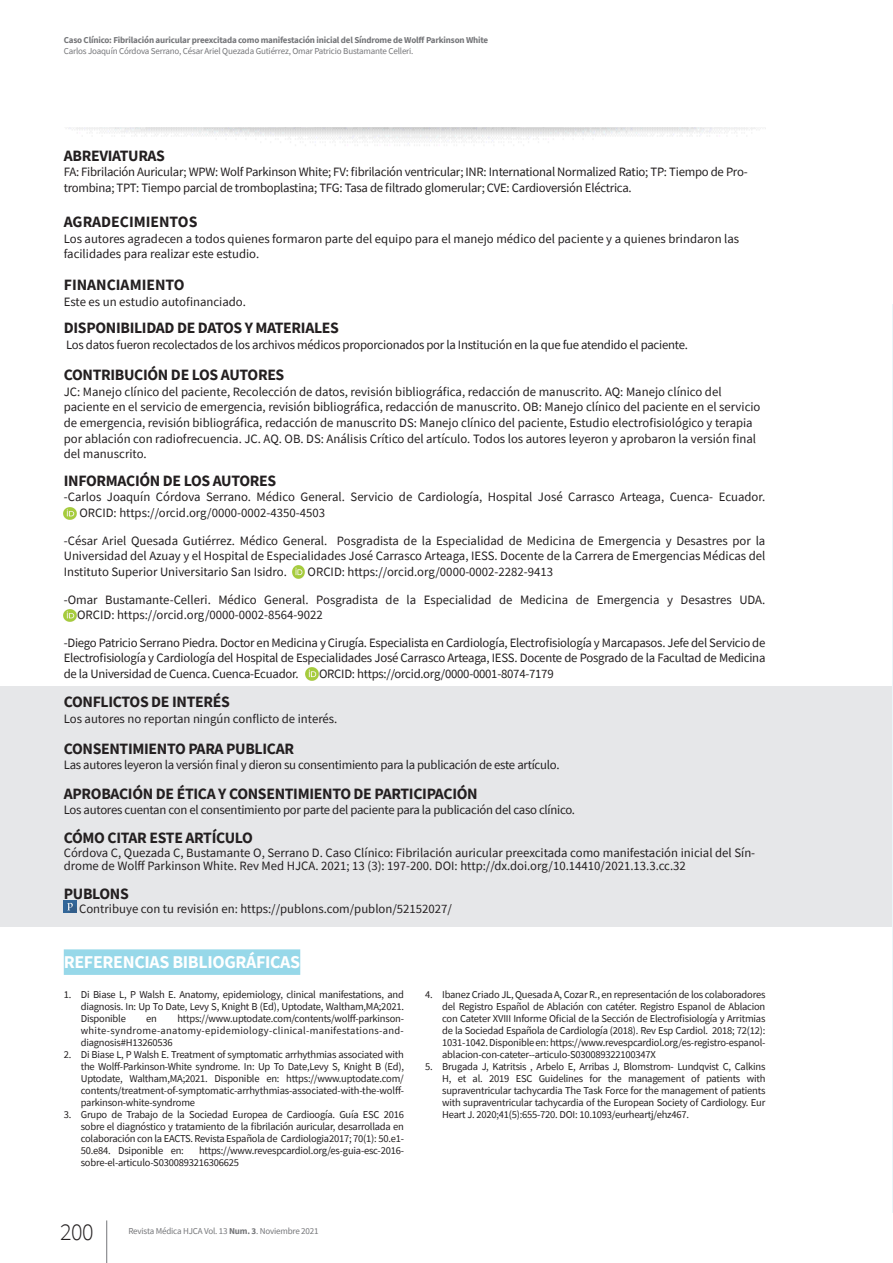
<style>
.page{position:relative;width:893px;height:1263px;background:#fff}
.page>*{position:absolute;margin:0;border:0;box-sizing:border-box;transform-origin:0 0}
.t1{font:300 24px "Source Sans Pro";color:#231f20}
.subtitulo2{font:700 18px "Source Sans Pro";letter-spacing:-.02em;color:#fff}
.de_los_autores{font:700 15.75px "Source Sans Pro";letter-spacing:-.02em;color:#231f20}
.EndNote_Bibliography{font:700 15.75px "Source Sans Pro";color:#231f20}
.EndNote_Bibliography-2{font:12.75px/15.6px "Source Sans Pro";color:#231f20}
.de_los_autores-2{font:12.75px/15.6px "Source Sans Pro";letter-spacing:-.02em;color:#231f20}
.de_los_autores-3{font:12.75px/13.5px "Source Sans Pro";color:#231f20}
.t2{font:10.5px/12px "Source Sans Pro";letter-spacing:-.02em;color:#231f20;text-align:justify}
.up{font:9px "Source Sans Pro";letter-spacing:-.02em;color:#757679}
.up-2{font:700 9px "Source Sans Pro";letter-spacing:-.02em;color:#757679}
.s1{font-weight:700}
</style>
<div class="page">
<hr style="left:106px;top:1220px;width:1px;height:43px;background:#757679">
<div style="left:0;top:687px;width:893px;height:240px;background:#e6e7e9"></div>
<img style="left:68px;top:128px;width:693px;height:18px">
<svg style="left:64px;top:507px;width:13px;height:13px"></svg>
<svg style="left:292px;top:566px;width:13px;height:13px"></svg>
<svg style="left:64px;top:609px;width:13px;height:13px"></svg>
<svg style="left:306px;top:668px;width:13px;height:13px"></svg>
<svg style="left:64px;top:900px;width:12px;height:13px"></svg>
<div style="left:64px;top:949px;width:236px;height:26px;background:#97d8e9"></div>
<hr style="left:892px;top:304px;width:1px;height:908px;background:#eaf6f9">
<p class="up-2" style="left:64px;top:34px;width:426px">Caso Clínico: Fibrilación auricular preexcitada como manifestación inicial del Síndrome de Wolff Parkinson White</p>
<p class="up" style="left:64px;top:45px;width:351px">Carlos Joaquín Córdova Serrano, César Ariel Quezada Gutiérrez, Omar Patricio Bustamante Celleri.</p>
<p class="de_los_autores" style="left:64px;top:145px;width:103px">ABREVIATURAS</p>
<p class="de_los_autores-2" style="left:64px;top:164px;width:685px">FA: Fibrilación Auricular; WPW: Wolf Parkinson White; FV: fibrilación ventricular; INR: International Normalized Ratio; TP: Tiempo de Pro&shy;trombina; TPT: Tiempo parcial de tromboplastina; TFG: Tasa de filtrado glomerular; CVE: Cardioversión Eléctrica.</p>
<p class="EndNote_Bibliography" style="left:64px;top:211px;width:135px">AGRADECIMIENTOS</p>
<p class="EndNote_Bibliography-2" style="left:64px;top:231px;width:677px">Los autores agradecen a todos quienes formaron parte del equipo para el manejo médico del paciente y a quienes brindaron las facilidades para realizar este estudio.</p>
<p class="EndNote_Bibliography" style="left:64px;top:274px;width:122px">FINANCIAMIENTO</p>
<p class="EndNote_Bibliography-2" style="left:64px;top:294px;width:184px">Este es un estudio autofinanciado.</p>
<p class="de_los_autores" style="left:64px;top:318px;width:277px">DISPONIBILIDAD DE DATOS Y MATERIALES</p>
<p class="de_los_autores-2" style="left:66px;top:337px;width:623px">Los datos fueron recolectados de los archivos médicos proporcionados por la Institución en la que fue atendido el paciente.</p>
<p class="de_los_autores" style="left:64px;top:364px;width:222px">CONTRIBUCIÓN DE LOS AUTORES</p>
<p class="EndNote_Bibliography-2" style="left:64px;top:384px;width:698px">JC: Manejo clínico del paciente, Recolección de datos, revisión bibliográfica, redacción de manuscrito. AQ: Manejo clínico del paciente en el servicio de emergencia, revisión bibliográfica, redacción de manuscrito. OB: Manejo clínico del paciente en el servicio de emergencia, revisión bibliográfica, redacción de manuscrito DS: Manejo clínico del paciente, Estudio electrofisiológico y terapia por ablación con radiofrecuencia. JC. AQ. OB. DS: Análisis Crítico del artículo. Todos los autores leyeron y aprobaron la versión final del manuscrito.</p>
<p class="de_los_autores" style="left:64px;top:470px;width:214px">INFORMACIÓN DE LOS AUTORES</p>
<p class="EndNote_Bibliography-2" style="left:79px;top:489px;width:687px;text-indent:-16px">-Carlos Joaquín Córdova Serrano. Médico General. Servicio de Cardiología, Hospital José Carrasco Arteaga, Cuenca- Ecuador.<br>ORCID: https://orcid.org/0000-0002-4350-4503</p>
<p class="EndNote_Bibliography-2" style="left:64px;top:533px;width:703px;text-align:justify">-César Ariel Quesada Gutiérrez. Médico General. Posgradista de la Especialidad de Medicina de Emergencia y Desastres por la Universidad del Azuay y el Hospital de Especialidades José Carrasco Arteaga, IESS. Docente de la Carrera de Emergencias Médicas del Instituto Superior Universitario San Isidro.</p>
<p class="EndNote_Bibliography-2" style="left:308px;top:564px;width:247px">ORCID: https://orcid.org/0000-0002-2282-9413</p>
<p class="EndNote_Bibliography-2" style="left:77px;top:591px;width:690px;text-indent:-13px">-Omar Bustamante-Celleri. Médico General. Posgradista de la Especialidad de Medicina de Emergencia y Desastres UDA.<br>ORCID: https://orcid.org/0000-0002-8564-9022</p>
<p class="de_los_autores-2" style="left:64px;top:635px;width:703px;text-align:justify">-Diego Patricio Serrano Piedra. Doctor en Medicina y Cirugía. Especialista en Cardiología, Electrofisiología y Marcapasos. Jefe del Servicio de Electrofisiología y Cardiología del Hospital de Especialidades José Carrasco Arteaga, IESS. Docente de Posgrado de la Facultad de Medicina de la Universidad de Cuenca. Cuenca-Ecuador.</p>
<p class="de_los_autores-2" style="left:319px;top:666px;width:236px">ORCID: https://orcid.org/0000-0001-8074-7179</p>
<p class="de_los_autores" style="left:64px;top:691px;width:168px">CONFLICTOS DE INTERÉS</p>
<p class="de_los_autores-3" style="left:64px;top:711px;width:275px">Los autores no reportan ningún conflicto de interés.</p>
<p class="de_los_autores" style="left:64px;top:738px;width:232px">CONSENTIMIENTO PARA PUBLICAR</p>
<p class="de_los_autores-2" style="left:64px;top:757px;width:497px">Las autores leyeron la versión final y dieron su consentimiento para la publicación de este artículo.</p>
<p class="de_los_autores" style="left:64px;top:783px;width:415px">APROBACIÓN DE ÉTICA Y CONSENTIMIENTO DE PARTICIPACIÓN</p>
<p class="de_los_autores-2" style="left:64px;top:802px;width:513px">Los autores cuentan con el consentimiento por parte del paciente para la publicación del caso clínico.</p>
<p class="de_los_autores" style="left:64px;top:827px;width:191px">CÓMO CITAR ESTE ARTÍCULO</p>
<p class="de_los_autores-3" style="left:64px;top:846px;width:693px">Córdova C, Quezada C, Bustamante O, Serrano D. Caso Clínico: Fibrilación auricular preexcitada como manifestación inicial del Sín&shy;drome de Wolff Parkinson White. Rev Med HJCA. 2021; 13 (3): 197-200. DOI: http://dx.doi.org/10.14410/2021.13.3.cc.32</p>
<p class="de_los_autores" style="left:64px;top:883px;width:67px">PUBLONS</p>
<p class="EndNote_Bibliography-2" style="left:79px;top:901px;width:374px">Contribuye con tu revisión en: https://publons.com/publon/52152027/</p>
<p class="subtitulo2" style="left:64px;top:949px;width:238px">REFERENCIAS BIBLIOGRÁFICAS</p>
<p class="t2" style="left:81px;top:988px;width:325px;text-indent:-17px">1. Di Biase L, P Walsh E. Anatomy, epidemiology, clinical manifestations, and diagnosis. In: Up To Date, Levy S, Knight B (Ed), Uptodate, Waltham,MA;2021.<br>Disponible</p>
<p class="t2" style="left:442px;top:988px;width:325px;text-indent:-17px">4. Ibanez Criado JL, Quesada A, Cozar R., en representación de los colaboradores del Registro Español de Ablación con catéter. Registro Espanol de Ablacion con Cateter XVIII Informe Oficial de la Sección de Electrofisiología y Arritmias de la Sociedad Española de Cardiología (2018). Rev Esp Cardiol. 2018; 72(12):<br>1031-1042. Disponible en: https://www.revespcardiol.org/es-registro-espanol&shy;ablacion-con-cateter--articulo-S030089322100347X</p>
<p class="t2" style="left:442px;top:1060px;width:325px;text-indent:-17px">5. Brugada J, Katritsis , Arbelo E, Arribas J, Blomstrom- Lundqvist C, Calkins H, et al. 2019 ESC Guidelines for the management of patients with supraventricular tachycardia The Task Force for the management of patients with supraventricular tachycardia of the European Society of Cardiology. Eur Heart J. 2020;41(5):655-720. DOI: 10.1093/eurheartj/ehz467.</p>
<p class="t2" style="left:81px;top:1012px;width:325px;text-indent:97px">https://www.uptodate.com/contents/wolff-parkinson&shy;white-syndrome-anatomy-epidemiology-clinical-manifestations-and&shy;diagnosis#H13260536</p>
<p class="t2" style="left:81px;top:1048px;width:325px;text-indent:-17px">2. Di Biase L, P Walsh E. Treatment of symptomatic arrhythmias associated with the Wolff-Parkinson-White syndrome. In: Up To Date,Levy S, Knight B (Ed), Uptodate, Waltham,MA;2021. Disponible en: https://www.uptodate.com/ contents/treatment-of-symptomatic-arrhythmias-associated-with-the-wolff&shy;parkinson-white-syndrome</p>
<p class="t2" style="left:81px;top:1108px;width:325px;text-indent:-17px">3. Grupo de Trabajo de la Sociedad Europea de Cardioogía. Guía ESC 2016 sobre el diagnóstico y tratamiento de la fibrilación auricular, desarrollada en colaboración con la EACTS. Revista Española de Cardiologia2017; 70(1): 50.e1- 50.e84. Dsiponible en:</p>
<p class="t2" style="left:146px;top:1012px;width:12px">en</p>
<p class="t2" style="left:81px;top:1144px;width:325px;text-indent:118px">https://www.revespcardiol.org/es-guia-esc-2016- sobre-el-articulo-S0300893216306625</p>
<h1 class="t1" style="left:60px;top:1217px;width:35px">200</h1>
<p class="up" style="left:128px;top:1226px;width:192px">Revista Médica HJCA Vol. 13 <span class="s1">Num. 3</span>. Noviembre 2021</p>
</div>
